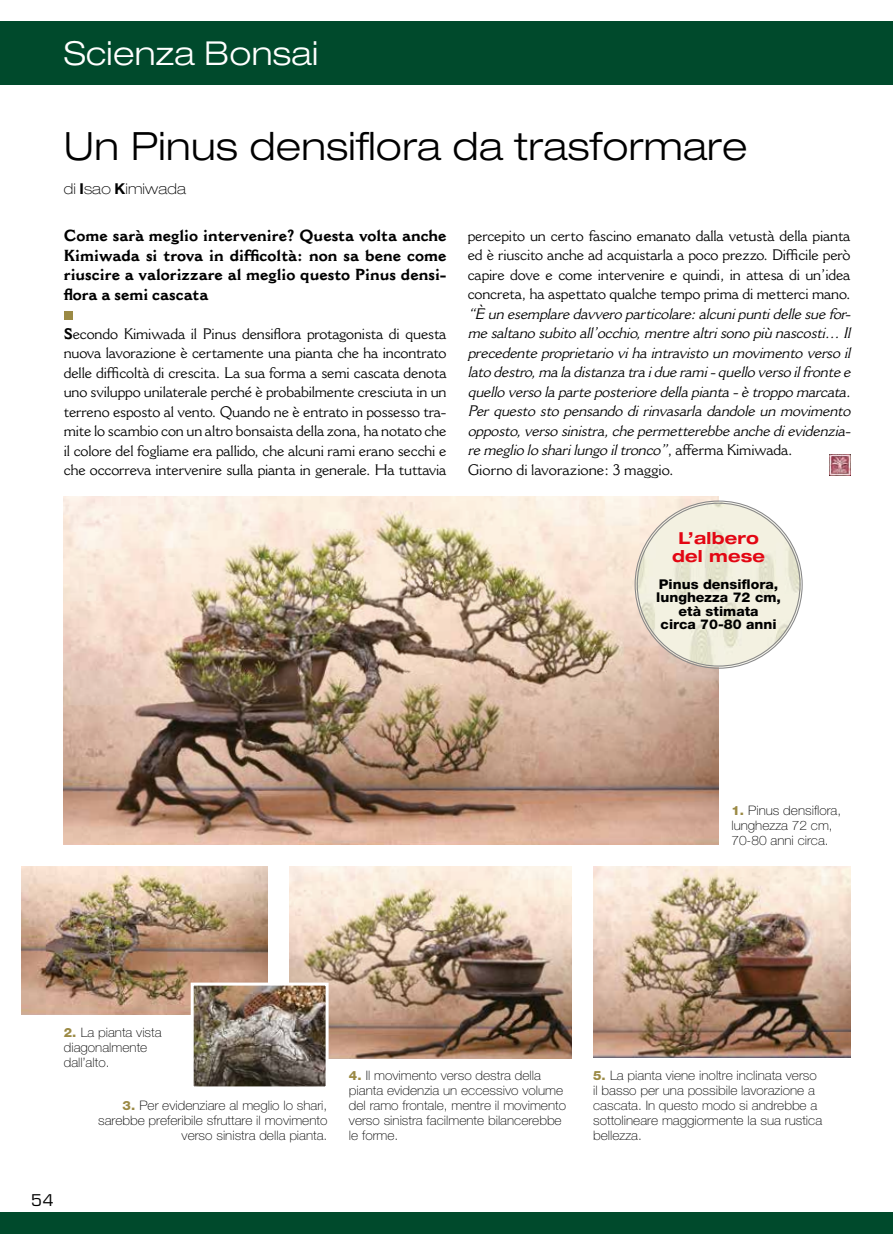
<style>
.page{position:relative;width:893px;height:1234px;background:#fff}
.page>*{position:absolute;margin:0;border:0;box-sizing:border-box;transform-origin:0 0}
.t1{font:300 expanded 39px "Helvetica Neue LT Std";letter-spacing:.01em;color:#000}
.t2{font:300 expanded 33px "Helvetica Neue LT Std";letter-spacing:.01em;color:#fff}
.t3{font:700 expanded 16.5px/18px "Helvetica Neue LT Std";letter-spacing:.01em;color:#e30613;text-align:center}
.t4{font:700 15.75px/19.5px "Cantoria MT Std";color:#000;text-align:justify}
.t5{font:15.75px "Eurostile LT Std";color:#000}
.t6{font:15px/19.5px "Cantoria MT Std";letter-spacing:-.01em;color:#000;text-align:justify}
.t7{font:italic 15px/19.5px "Cantoria MT Std";color:#000}
.t8{font:100 expanded 15px "Helvetica Neue LT Std";letter-spacing:.01em;color:#000}
.t9{font:800 13.5px/13.5px "Helvetica Neue LT Std";color:#000;text-align:center;scale:1.05 1}
.t10{font:100 13.05px/15px "Helvetica Neue LT Std";color:#000;scale:1.05 1}
.s1{font-weight:700;font-stretch:normal}
.s2{font-weight:700}
.s3{font-style:normal}
.s4{font-weight:800;font-size:12.75px;color:#9b8a45}
</style>
<div class="page">
<div style="left:0;top:21px;width:893px;height:64px;background:#004a2c"></div>
<div style="left:0;top:1212px;width:893px;height:21px;background:#004a2c"></div>
<div style="left:64px;top:311px;width:8px;height:8px;background:#9b8a45"></div>
<img style="left:64px;top:496px;width:655px;height:348px">
<img style="left:829px;top:454px;width:21px;height:21px">
<img style="left:636px;top:502px;width:165px;height:165px">
<img style="left:21px;top:866px;width:247px;height:148px">
<img style="left:593px;top:866px;width:257px;height:190px">
<img style="left:289px;top:866px;width:283px;height:191px">
<img style="left:195px;top:986px;width:130px;height:99px">
<div style="left:191px;top:982px;width:138px;height:107px;border:3px solid #fff"></div>
<h2 class="t2" style="left:64px;top:33px;width:256px">Scienza Bonsai</h2>
<h1 class="t1" style="left:64px;top:122px;width:685px">Un Pinus densiflora da trasformare</h1>
<p class="t8" style="left:64px;top:180px;width:124px">di <span class="s1">I</span>sao <span class="s1">K</span>imiwada</p>
<p class="t4" style="left:64px;top:226px;width:384px">Come sarà meglio intervenire? Questa volta anche Kimiwada si trova in difficoltà: non sa bene come riuscire a valorizzare al meglio questo Pinus densi&shy;flora a semi cascata</p>
<p class="t6" style="left:64px;top:324px;width:384px"><span class="s2">S</span>econdo Kimiwada il Pinus densiflora protagonista di questa nuova lavorazione è certamente una pianta che ha incontrato delle difficoltà di crescita. La sua forma a semi cascata denota uno sviluppo unilaterale perché è probabilmente cresciuta in un terreno esposto al vento. Quando ne è entrato in possesso tra&shy;mite lo scambio con un altro bonsaista della zona, ha notato che il colore del fogliame era pallido, che alcuni rami erano secchi e che occorreva intervenire sulla pianta in generale. Ha tuttavia</p>
<p class="t6" style="left:468px;top:226px;width:384px">percepito un certo fascino emanato dalla vetustà della pianta ed è riuscito anche ad acquistarla a poco prezzo. Difficile però capire dove e come intervenire e quindi, in attesa di un’idea concreta, ha aspettato qualche tempo prima di metterci mano.</p>
<p class="t7" style="left:468px;top:304px;width:388px">“È un esemplaredavvero particolare:alcunipuntidellesuefor&shy;mesaltano subito all’occhio,mentrealtrisono più nascosti… Il precedenteproprietario vihaintravisto un movimento verso il lato destro,maladistanzatraiduerami-quello verso ilfrontee quello verso laparteposterioredellapianta-ètroppo marcata.<br>Per questo sto pensando di rinvasarla dandole un movimento opposto,verso sinistra,chepermetterebbeanchedievidenzia&shy;remeglio lo sharilungo iltronco”<span class="s3">, a ffe r m a K i m i w a d a .<br>Giorno di lavorazione: 3 maggio.</span></p>
<p class="t3" style="left:672px;top:529px;width:94px">L’albero del mese</p>
<p class="t9" style="left:656px;top:577px;width:120px">Pinus densiflora, lunghezza 72 cm, età stimata<br>circa 70-80 anni</p>
<p class="t10" style="left:731px;top:802px;width:106px"><span class="s4">1.</span> Pinus densiflora, lunghezza 72 cm,<br>70-80 anni circa.</p>
<p class="t10" style="left:64px;top:1024px;width:95px"><span class="s4">2.</span> La pianta vista diagonalmente dall’alto.</p>
<p class="t10" style="left:98px;top:1097px;width:220px;text-align:right"><span class="s4">3.</span> Per evidenziare al meglio lo shari, sarebbe preferibile sfruttare il movimento verso sinistra della pianta.</p>
<p class="t5" style="left:31px;top:1190px;width:24px">54</p>
<p class="t10" style="left:349px;top:1067px;width:208px"><span class="s4">4.</span> Il movimento verso destra della pianta evidenzia un eccessivo volume del ramo frontale, mentre il movimento verso sinistra facilmente bilancerebbe le forme.</p>
<p class="t10" style="left:593px;top:1067px;width:220px"><span class="s4">5.</span> La pianta viene inoltre inclinata verso il basso per una possibile lavorazione a cascata. In questo modo si andrebbe a sottolineare maggiormente la sua rustica bellezza.</p>
</div>
